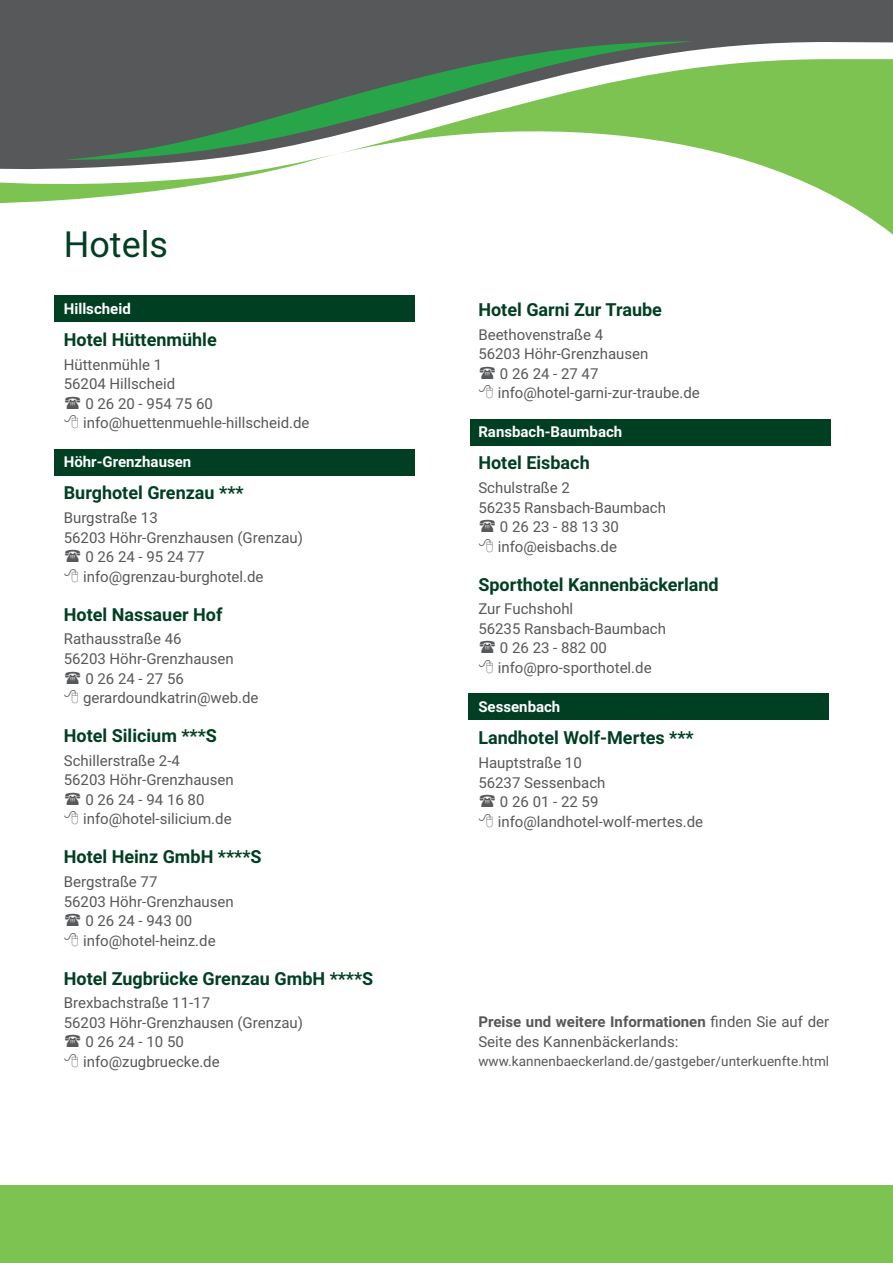
<style>
.page{position:relative;width:893px;height:1263px;background:#fff}
.page>*{position:absolute;margin:0;border:0;box-sizing:border-box;transform-origin:0 0}
.t1{font:36px "Roboto";color:#003f22}
.t2{font:700 18px "Roboto";color:#003f22}
.t3{font:15px/19.5px "Roboto";color:#57585a}
.t4{font:700 15px "Roboto";color:#fff}
.t5{font:13.5px "Roboto";letter-spacing:.005em;color:#57585a}
.s1{font-weight:700}
</style>
<div class="page">
<div style="left:54px;top:295px;width:361px;height:26px;background:#003f22"></div>
<div style="left:470px;top:419px;width:361px;height:26px;background:#003f22"></div>
<div style="left:468px;top:693px;width:360px;height:27px;background:#003f22"></div>
<div style="left:54px;top:449px;width:361px;height:26px;background:#003f22"></div>
<div style="left:0;top:1185px;width:893px;height:78px;background:#7cc352"></div>
<svg style="left:0;top:0;width:893px;height:59px;fill:#57585a"></svg>
<svg style="left:0;top:59px;width:893px;height:176px"></svg>
<svg style="left:64px;top:41px;width:630px;height:119px;fill:#57585a"></svg>
<h1 class="t1" style="left:64px;top:223px;width:106px">Hotels</h1>
<p class="t4" style="left:64px;top:300px;width:68px">Hillscheid</p>
<p class="t2" style="left:64px;top:329px;width:154px">Hotel Hüttenmühle</p>
<p class="t3" style="left:64px;top:355px;width:100px">Hüttenmühle 1</p>
<p class="t3" style="left:64px;top:374px;width:113px">56204 Hillscheid</p>
<p class="t3" style="left:85px;top:394px;width:129px">0 26 20 - 954 75 60</p>
<p class="t3" style="left:83px;top:413px;width:228px">info@huettenmuehle-hillscheid.de</p>
<p class="t4" style="left:64px;top:453px;width:129px">Höhr-Grenzhausen</p>
<p class="t2" style="left:64px;top:483px;width:181px">Burghotel Grenzau ***</p>
<p class="t3" style="left:64px;top:508px;width:95px">Burgstraße 13</p>
<p class="t3" style="left:64px;top:528px;width:241px">56203 Höhr-Grenzhausen (Grenzau)</p>
<p class="t3" style="left:85px;top:547px;width:121px">02624-952477</p>
<p class="t3" style="left:83px;top:567px;width:182px">info@grenzau-burghotel.de</p>
<p class="t2" style="left:64px;top:604px;width:160px">Hotel Nassauer Hof</p>
<p class="t3" style="left:64px;top:629px;width:119px">Rathausstraße 46</p>
<p class="t3" style="left:64px;top:649px;width:172px">56203 Höhr-Grenzhausen</p>
<p class="t3" style="left:85px;top:668px;width:100px">02624-2756</p>
<p class="t3" style="left:83px;top:688px;width:177px">gerardoundkatrin@web.de</p>
<p class="t2" style="left:64px;top:725px;width:155px">Hotel Silicium ***S</p>
<p class="t3" style="left:64px;top:751px;width:118px">Schillerstraße 2-4</p>
<p class="t3" style="left:64px;top:770px;width:172px">56203 Höhr-Grenzhausen</p>
<p class="t3" style="left:85px;top:790px;width:121px">02624-941680</p>
<p class="t3" style="left:83px;top:809px;width:150px">info@hotel-silicium.de</p>
<p class="t2" style="left:64px;top:846px;width:199px">Hotel Heinz GmbH ****S</p>
<p class="t3" style="left:64px;top:872px;width:95px">Bergstraße 77</p>
<p class="t3" style="left:64px;top:891px;width:172px">56203 Höhr-Grenzhausen</p>
<p class="t3" style="left:85px;top:911px;width:108px">0 26 24 - 943 00</p>
<p class="t3" style="left:83px;top:930px;width:134px">info@hotel-heinz.de</p>
<p class="t2" style="left:64px;top:968px;width:311px">Hotel Zugbrücke Grenzau GmbH ****S</p>
<p class="t3" style="left:64px;top:993px;width:148px">Brexbachstraße 11-17</p>
<p class="t3" style="left:64px;top:1013px;width:241px">56203 Höhr-Grenzhausen (Grenzau)</p>
<p class="t3" style="left:85px;top:1032px;width:100px">02624-1050</p>
<p class="t3" style="left:83px;top:1052px;width:138px">info@zugbruecke.de</p>
<p class="t2" style="left:478px;top:299px;width:185px">Hotel Garni Zur Traube</p>
<p class="t3" style="left:478px;top:325px;width:126px">Beethovenstraße 4</p>
<p class="t3" style="left:478px;top:344px;width:172px">56203 Höhr-Grenzhausen</p>
<p class="t3" style="left:500px;top:364px;width:100px">02624-2747</p>
<p class="t3" style="left:498px;top:383px;width:204px">info@hotel-garni-zur-traube.de</p>
<p class="t4" style="left:478px;top:423px;width:145px">Ransbach-Baumbach</p>
<p class="t2" style="left:478px;top:453px;width:113px">Hotel Eisbach</p>
<p class="t3" style="left:478px;top:478px;width:93px">Schulstraße 2</p>
<p class="t3" style="left:478px;top:498px;width:189px">56235 Ransbach-Baumbach</p>
<p class="t3" style="left:500px;top:517px;width:121px">02623-881330</p>
<p class="t3" style="left:498px;top:537px;width:121px">info@eisbachs.de</p>
<p class="t2" style="left:478px;top:574px;width:242px">Sporthotel Kannenbäckerland</p>
<p class="t3" style="left:478px;top:599px;width:96px">Zur Fuchshohl</p>
<p class="t3" style="left:478px;top:619px;width:189px">56235 Ransbach-Baumbach</p>
<p class="t3" style="left:500px;top:638px;width:108px">0 26 23 - 882 00</p>
<p class="t3" style="left:498px;top:658px;width:155px">info@pro-sporthotel.de</p>
<p class="t4" style="left:478px;top:698px;width:83px">Sessenbach</p>
<p class="t2" style="left:478px;top:727px;width:217px">Landhotel Wolf-Mertes ***</p>
<p class="t3" style="left:478px;top:753px;width:105px">Hauptstraße 10</p>
<p class="t3" style="left:478px;top:772px;width:129px">56237 Sessenbach</p>
<p class="t3" style="left:500px;top:792px;width:100px">02601-2259</p>
<p class="t3" style="left:498px;top:811px;width:207px">info@landhotel-wolf-mertes.de</p>
<p class="t3" style="left:478px;top:1012px;width:352px"><span class="s1">Preise und weitere Informationen</span> finden Sie auf der<br>Seite des Kannenbäckerlands:</p>
<p class="t5" style="left:478px;top:1053px;width:352px">www.kannenbaeckerland.de/gastgeber/unterkuenfte.html</p>
</div>
